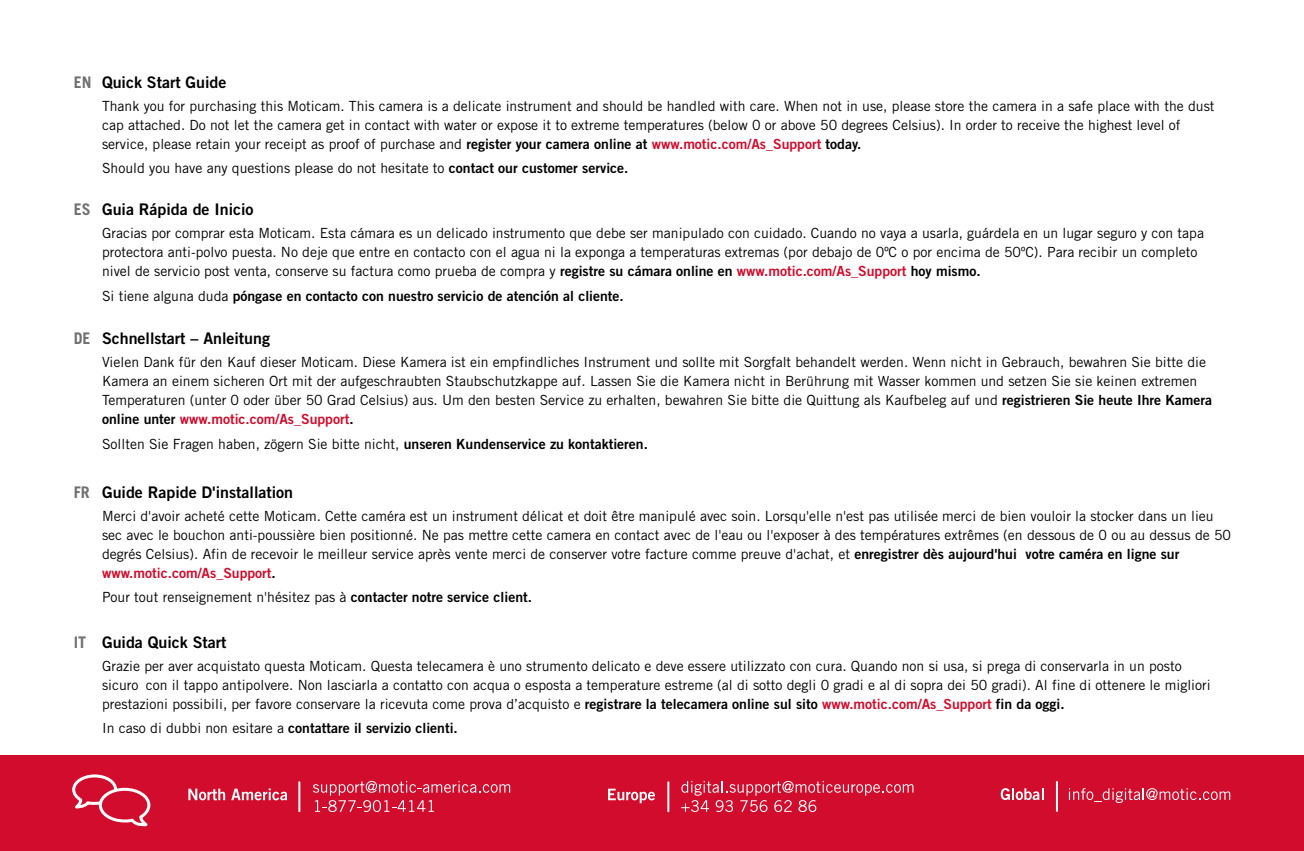
<style>
.page{position:relative;width:1304px;height:851px;background:#fff}
.page>*{position:absolute;margin:0;border:0;box-sizing:border-box;transform-origin:0 0}
.t1{font:16px "Trade Gothic Bold Two";color:#000}
.t2{font:14px/19px "Trade Gothic";color:#000}
.t3{font:14px "Trade Gothic Bold Two";color:#000}
.t4{font:14px "Trade Gothic Bold Two";color:#d10c2c}
.s1{font-family:"Trade Gothic";font-weight:700;color:#727171}
.s2{font-family:"Trade Gothic Bold Two"}
.s3{font-family:"Trade Gothic Bold Two";color:#d10c2c}
.s4{font-family:"Trade Gothic"}
.s5{color:#000}
</style>
<div class="page">
<div style="left:0;top:755px;width:1304px;height:95px;background:#d10c2c"></div>
<svg style="left:72px;top:774px;width:79px;height:53px"></svg>
<svg style="left:188px;top:788px;width:37px;height:12px"></svg>
<svg style="left:231px;top:788px;width:56px;height:12px"></svg>
<svg style="left:313px;top:780px;width:197px;height:31px"></svg>
<hr style="left:298px;top:782px;width:2px;height:29px;background:#fff">
<svg style="left:681px;top:780px;width:232px;height:31px"></svg>
<svg style="left:608px;top:788px;width:47px;height:15px"></svg>
<hr style="left:667px;top:782px;width:2px;height:29px;background:#fff">
<hr style="left:1056px;top:781px;width:2px;height:29px;background:#fff">
<svg style="left:1001px;top:788px;width:42px;height:11px"></svg>
<svg style="left:1069px;top:788px;width:161px;height:14px"></svg>
<p class="t1" style="left:74px;top:72px;width:154px"><span class="s1">EN</span> Quick Start Guide</p>
<p class="t2" style="left:102px;top:96px;width:1114px">Thank you for purchasing this Moticam. This camera is a delicate instrument and should be handled with care. When not in use, please store the camera in a safe place with the dust cap attached. Do not let the camera get in contact with water or expose it to extreme temperatures (below 0 or above 50 degrees Celsius). In order to receive the highest level of service, please retain your receipt as proof of purchase and <span class="s2">register your camera online at</span> <span class="s3">www.motic.com/As_Support</span> <span class="s2">today.</span></p>
<p class="t2" style="left:102px;top:158px;width:528px">Should you have any questions please do not hesitate to <span class="s2">contact our customer service.</span></p>
<p class="t1" style="left:74px;top:199px;width:181px"><span class="s1">ES</span> Guia Rápida de Inicio</p>
<p class="t2" style="left:102px;top:223px;width:1103px">Gracias por comprar esta Moticam. Esta cámara es un delicado instrumento que debe ser manipulado con cuidado. Cuando no vaya a usarla, guárdela en un lugar seguro y con tapa protectora anti-polvo puesta. No deje que entre en contacto con el agua ni la exponga a temperaturas extremas (por debajo de 0ºC o por encima de 50ºC). Para recibir un completo nivel de servicio post venta, conserve su factura como prueba de compra y <span class="s2">registre su cámara online en</span> <span class="s3">www.motic.com/As_Support</span> <span class="s2">hoy mismo.</span></p>
<p class="t3" style="left:102px;top:287px;width:523px"><span class="s4">Si tiene alguna duda</span> póngase en contacto con nuestro servicio de atención al cliente.</p>
<p class="t1" style="left:74px;top:328px;width:198px"><span class="s1">DE</span> Schnellstart – Anleitung</p>
<p class="t2" style="left:102px;top:352px;width:1112px">Vielen Dank für den Kauf dieser Moticam. Diese Kamera ist ein empfindliches Instrument und sollte mit Sorgfalt behandelt werden. Wenn nicht in Gebrauch, bewahren Sie bitte die<br>Kamera an einem sicheren Ort mit der aufgeschraubten Staubschutzkappe auf. Lassen Sie die Kamera nicht in Berührung mit Wasser kommen und setzen Sie sie keinen extremen<br>Temperaturen (unter 0 oder über 50 Grad Celsius) aus. Um den besten Service zu erhalten, bewahren Sie bitte die Quittung als Kaufbeleg auf und <span class="s2">registrieren Sie heute Ihre Kamera</span></p>
<p class="t4" style="left:102px;top:410px;width:253px"><span class="s5">online unter</span> www.motic.com/As_Support<span class="s5">.</span></p>
<p class="t2" style="left:102px;top:434px;width:547px">Sollten Sie Fragen haben, zögern Sie bitte nicht, <span class="s2">unseren Kundenservice zu kontaktieren.</span></p>
<p class="t1" style="left:74px;top:482px;width:221px"><span class="s1">FR</span> Guide Rapide D'installation</p>
<p class="t2" style="left:102px;top:506px;width:1131px">Merci d'avoir acheté cette Moticam. Cette caméra est un instrument délicat et doit être manipulé avec soin. Lorsqu'elle n'est pas utilisée merci de bien vouloir la stocker dans un lieu sec avec le bouchon anti-poussière bien positionné. Ne pas mettre cette camera en contact avec de l'eau ou l'exposer à des températures extrêmes (en dessous de 0 ou au dessus de 50 degrés Celsius). Afin de recevoir le meilleur service après vente merci de conserver votre facture comme preuve d'achat, et <span class="s2">enregistrer dès aujourd'hui votre caméra en ligne sur</span></p>
<p class="t4" style="left:102px;top:564px;width:175px">www.motic.com/As_Support<span class="s5">.</span></p>
<p class="t2" style="left:102px;top:587px;width:432px">Pour tout renseignement n'hésitez pas à <span class="s2">contacter notre service client.</span></p>
<p class="t1" style="left:74px;top:632px;width:154px"><span class="s1">IT</span> Guida Quick Start</p>
<p class="t2" style="left:102px;top:656px;width:1110px">Grazie per aver acquistato questa Moticam. Questa telecamera è uno strumento delicato e deve essere utilizzato con cura. Quando non si usa, si prega di conservarla in un posto sicuro con il tappo antipolvere. Non lasciarla a contatto con acqua o esposta a temperature estreme (al di sotto degli 0 gradi e al di sopra dei 50 gradi). Al fine di ottenere le migliori prestazioni possibili, per favore conservare la ricevuta come prova d’acquisto e <span class="s2">registrare la telecamera online sul sito</span> <span class="s3">www.motic.com/As_Support</span> <span class="s2">fin da oggi.</span></p>
<p class="t3" style="left:102px;top:719px;width:357px"><span class="s4">In caso di dubbi non esitare a</span> contattare il servizio clienti.</p>
</div>
